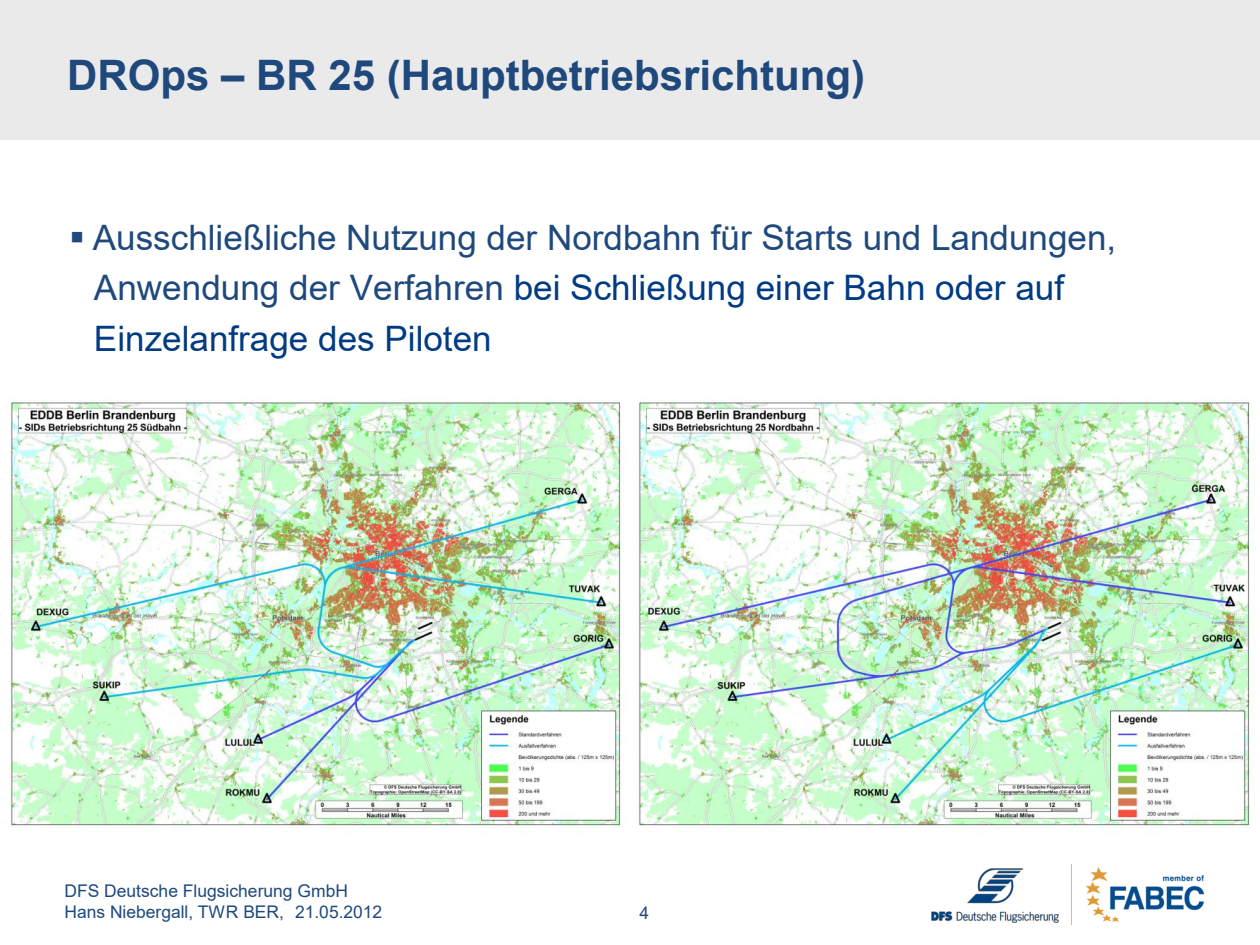
<style>
.page{position:relative;width:1260px;height:945px;background:#fff}
.page>*{position:absolute;margin:0;border:0;box-sizing:border-box;transform-origin:0 0}
.t1{font:700 42px "Arial";color:#1f497d}
.t2{font:35.18px "Arial";color:#003b83}
.t3{font:35px "Arial";color:#1f497d}
.t4{font:35px "Arial";color:#003b83}
.t5{font:17.5px/21px "Arial";color:#1f497d}
.s1{color:#1f497d}
</style>
<div class="page">
<img style="left:1071px;top:865px;width:133px;height:59px">
<img style="left:932px;top:869px;width:126px;height:53px">
<div style="left:0;top:0;width:1260px;height:140px;background:#eaeaea"></div>
<img style="left:10px;top:399px;width:615px;height:428px">
<img style="left:638px;top:399px;width:616px;height:428px">
<h1 class="t1" style="left:67px;top:60px;width:800px">DROps – BR 25 (Hauptbetriebsrichtung)</h1>
<h3 class="t3" style="left:93px;top:224px;width:1025px">Ausschließliche Nutzung der Nordbahn für Starts und Landungen,</h3>
<h2 class="t2" style="left:94px;top:275px;width:972px"><span class="s1">Anwendung der Verfahren</span> bei Schließung einer Bahn oder auf</h2>
<h3 class="t4" style="left:94px;top:325px;width:399px">Einzelanfrage des Piloten</h3>
<p class="t5" style="left:64px;top:882px;width:319px">DFS Deutsche Flugsicherung GmbH<br>Hans Niebergall, TWR BER, 21.05.2012</p>
<p class="t5" style="left:639px;top:904px;width:11px">4</p>
</div>
